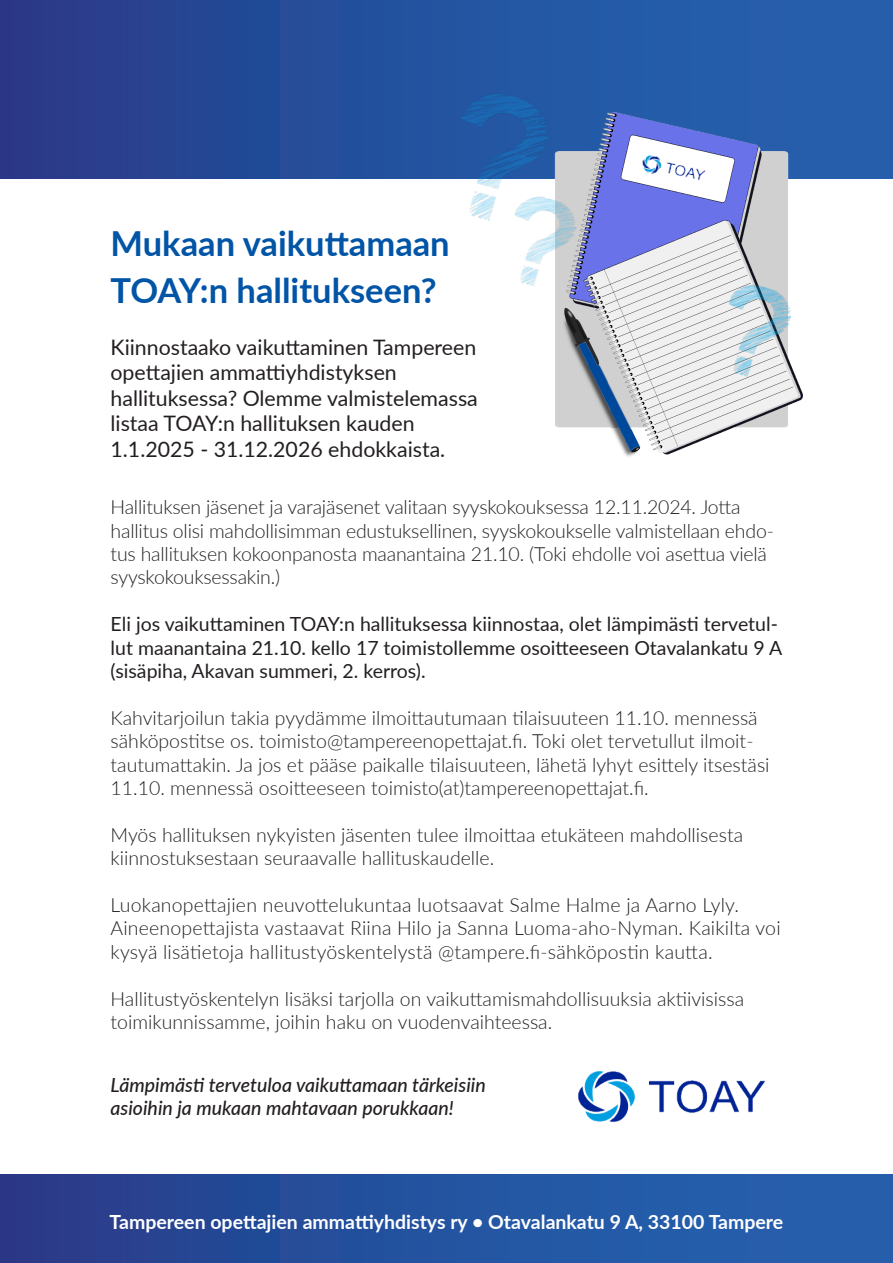
<style>
.page{position:relative;width:893px;height:1263px;background:#fff}
.page>*{position:absolute;margin:0;border:0;box-sizing:border-box;transform-origin:0 0}
.t1{font:700 34.5px "Lato";color:#0154a6}
.t2{font:21.3px/25.7px "Lato";color:#231f20}
.t3{font:300 19.5px/23.4px "Lato";color:#231f20}
.t4{font:19.5px/23.4px "Lato";color:#231f20}
.t5{font:italic 500 19.5px "Lato";color:#231f20}
.t6{font:700 19.5px "Lato";color:#fff}
</style>
<div class="page">
<div style="left:0;top:1174px;width:893px;height:89px;background:linear-gradient(to right,#273d8a,#2465b2)"></div>
<div style="left:0;top:0;width:893px;height:178px;background:linear-gradient(to right,#273d8a,#2465b2)"></div>
<img style="left:555px;top:112px;width:248px;height:345px">
<img style="left:436px;top:84px;width:121px;height:137px">
<img style="left:497px;top:191px;width:85px;height:102px">
<img style="left:578px;top:1071px;width:187px;height:51px">
<img style="left:640px;top:154px;width:67px;height:31px">
<img style="left:711px;top:279px;width:86px;height:105px">
<p class="t1" style="left:111px;top:218px;width:341px">Mukaan vaikuttamaan</p>
<p class="t1" style="left:111px;top:265px;width:328px">TOAY:n hallitukseen?</p>
<p class="t2" style="left:111px;top:333px;width:369px">Kiinnostaako vaikuttaminen Tampereen opettajien ammattiyhdistyksen hallituksessa? Olemme valmistelemassa listaa TOAY:n hallituksen kauden 1.1.2025 - 31.12.2026 ehdokkaista.</p>
<p class="t3" style="left:111px;top:495px;width:665px">Hallituksen jäsenet ja varajäsenet valitaan syyskokouksessa 12.11.2024. Jotta hallitus olisi mahdollisimman edustuksellinen, syyskokoukselle valmistellaan ehdo&shy;tus hallituksen kokoonpanosta maanantaina 21.10. (Toki ehdolle voi asettua vielä syyskokouksessakin.)</p>
<p class="t4" style="left:111px;top:611px;width:673px">Eli jos vaikuttaminen TOAY:n hallituksessa kiinnostaa, olet lämpimästi tervetul&shy;lut maanantaina 21.10. kello 17 toimistollemme osoitteeseen Otavalankatu 9 A (sisäpiha, Akavan summeri, 2. kerros).</p>
<p class="t3" style="left:111px;top:705px;width:661px">Kahvitarjoilun takia pyydämme ilmoittautumaan tilaisuuteen 11.10. mennessä sähköpostitse os. toimisto@tampereenopettajat.fi. Toki olet tervetullut ilmoit&shy;tautumattakin. Ja jos et pääse paikalle tilaisuuteen, lähetä lyhyt esittely itsestäsi 11.10. mennessä osoitteeseen toimisto(at)tampereenopettajat.fi.</p>
<p class="t3" style="left:111px;top:822px;width:634px">Myös hallituksen nykyisten jäsenten tulee ilmoittaa etukäteen mahdollisesta kiinnostuksestaan seuraavalle hallituskaudelle.</p>
<p class="t3" style="left:111px;top:892px;width:672px">Luokanopettajien neuvottelukuntaa luotsaavat Salme Halme ja Aarno Lyly.<br>Aineenopettajista vastaavat Riina Hilo ja Sanna Luoma-aho-Nyman. Kaikilta voi kysyä lisätietoja hallitustyöskentelystä @tampere.fi-sähköpostin kautta.</p>
<p class="t3" style="left:111px;top:986px;width:635px">Hallitustyöskentelyn lisäksi tarjolla on vaikuttamismahdollisuuksia aktiivisissa toimikunnissamme, joihin haku on vuodenvaihteessa.</p>
<p class="t5" style="left:111px;top:1070px;width:377px">Lämpimästi tervetuloa vaikuttamaan tärkeisiin</p>
<p class="t5" style="left:111px;top:1094px;width:345px">asioihin ja mukaan mahtavaan porukkaan!</p>
<p class="t6" style="left:110px;top:1207px;width:675px">Tampereen opettajien ammattiyhdistys ry • Otavalankatu 9 A, 33100 Tampere</p>
</div>
